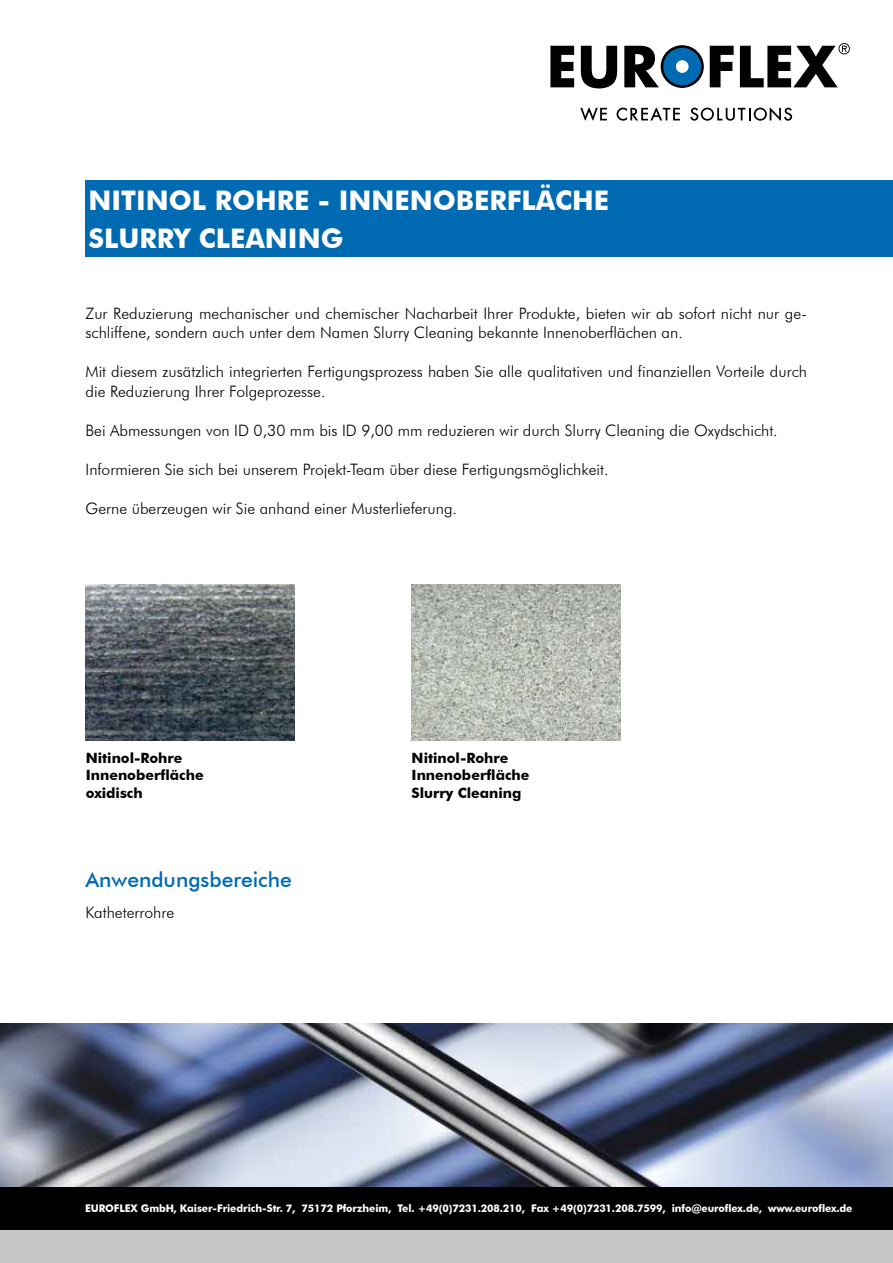
<style>
.page{position:relative;width:893px;height:1263px;background:#fff}
.page>*{position:absolute;margin:0;border:0;box-sizing:border-box;transform-origin:0 0}
.t1{font:700 27px/38.7px "Futura BT";color:#fff}
.t2{font:500 21px "Futura BT";color:#006ab3}
.t3{font:300 15.75px/19.5px "Futura BT";color:#000}
.t4{font:700 14.1px/17.5px "Futura BT";color:#000}
.t5{font:700 10.5px "Futura BT";letter-spacing:-.01em;color:#fff}
</style>
<div class="page">
<div style="left:0;top:1230px;width:893px;height:33px;background:#c4c5c6"></div>
<img style="left:0;top:1023px;width:893px;height:164px">
<div style="left:0;top:1187px;width:893px;height:43px;background:#000"></div>
<svg style="left:550px;top:46px;width:24px;height:41px"></svg>
<svg style="left:581px;top:46px;width:36px;height:42px"></svg>
<svg style="left:710px;top:46px;width:24px;height:41px"></svg>
<svg style="left:580px;top:108px;width:27px;height:12px"></svg>
<svg style="left:740px;top:43px;width:110px;height:44px"></svg>
<svg style="left:617px;top:108px;width:175px;height:13px"></svg>
<svg style="left:624px;top:45px;width:80px;height:43px"></svg>
<div style="left:85px;top:180px;width:808px;height:39px;background:#006ab3"></div>
<div style="left:85px;top:219px;width:808px;height:38px;background:#006ab3"></div>
<img style="left:412px;top:584px;width:209px;height:157px">
<img style="left:85px;top:584px;width:209px;height:157px">
<h1 class="t1" style="left:89px;top:180px;width:522px">NITINOL ROHRE - INNENOBERFLÄCHE<br>SLURRY CLEANING</h1>
<p class="t3" style="left:86px;top:303px;width:723px">Zur Reduzierung mechanischer und chemischer Nacharbeit Ihrer Produkte, bieten wir ab sofort nicht nur ge&shy;schliffene, sondern auch unter dem Namen Slurry Cleaning bekannte Innenoberflächen an.</p>
<p class="t3" style="left:86px;top:362px;width:723px">Mit diesem zusätzlich integrierten Fertigungsprozess haben Sie alle qualitativen und finanziellen Vorteile durch die Reduzierung Ihrer Folgeprozesse.</p>
<p class="t3" style="left:86px;top:420px;width:694px">Bei Abmessungen von ID 0,30 mm bis ID 9,00 mm reduzieren wir durch Slurry Cleaning die Oxydschicht.</p>
<p class="t3" style="left:86px;top:459px;width:525px">Informieren Sie sich bei unserem Projekt-Team über diese Fertigungsmöglichkeit.</p>
<p class="t3" style="left:86px;top:498px;width:373px">Gerne überzeugen wir Sie anhand einer Musterlieferung.</p>
<p class="t4" style="left:86px;top:749px;width:119px">Nitinol-Rohre<br>Innenoberfläche oxidisch</p>
<p class="t4" style="left:412px;top:749px;width:119px">Nitinol-Rohre<br>Innenoberfläche<br>Slurry Cleaning</p>
<h2 class="t2" style="left:85px;top:867px;width:208px">Anwendungsbereiche</h2>
<p class="t3" style="left:86px;top:902px;width:90px">Katheterrohre</p>
<p class="t5" style="left:85px;top:1202px;width:769px">EUROFLEX GmbH, Kaiser-Friedrich-Str. 7, 75172 Pforzheim, Tel. +49(0)7231.208.210, Fax +49(0)7231.208.7599, info@euroflex.de, www.euroflex.de</p>
</div>
